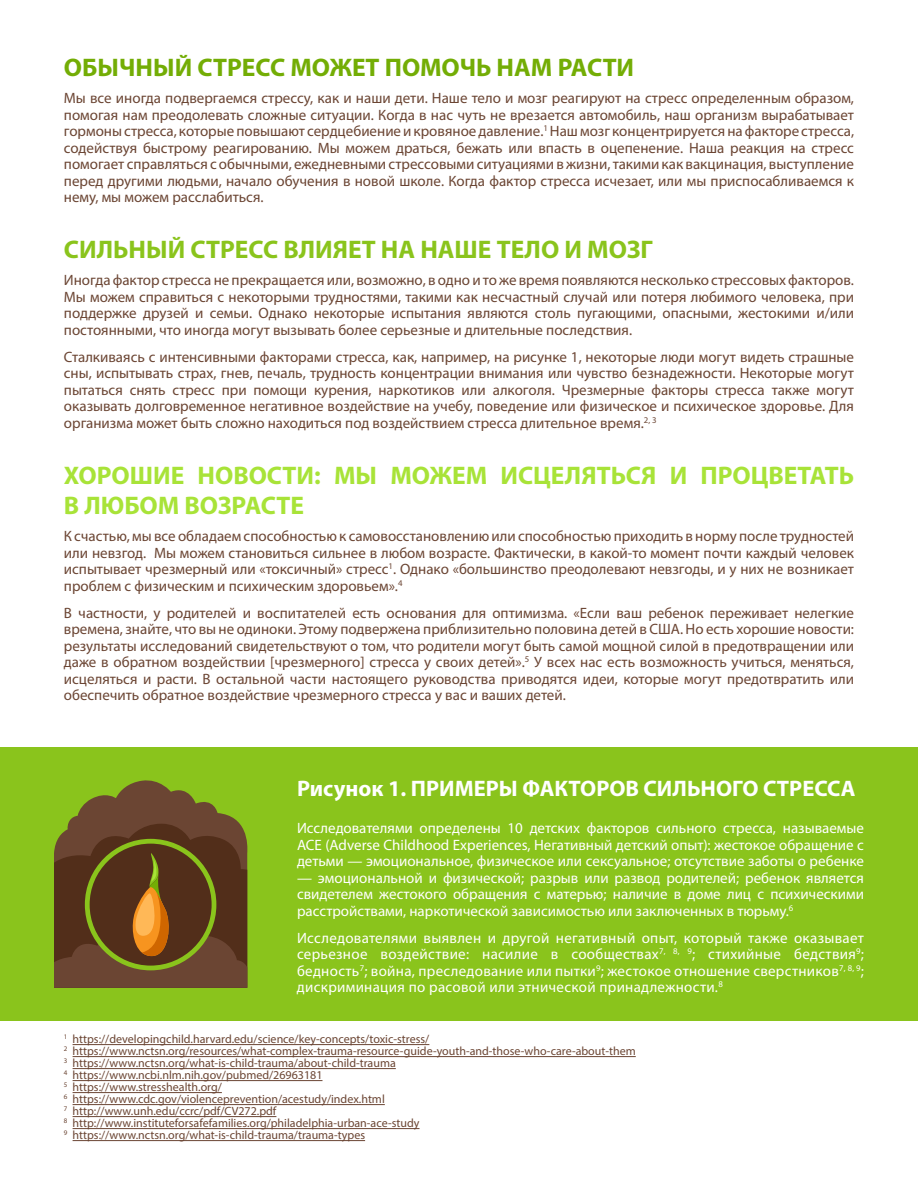
<style>
.page{position:relative;width:918px;height:1188px;background:#fff}
.page>*{position:absolute;margin:0;border:0;box-sizing:border-box;transform-origin:0 0}
.t1{font:700 25.5px/30.6px "Myriad Pro";color:#a8e338}
.t2{font:700 25.5px "Myriad Pro";color:#8ac41c}
.t3{font:700 25.5px "Myriad Pro";color:#73ad05}
.t4{font:700 22.5px "Myriad Pro";color:#fff}
.t5{font:15px/16.5px "Myriad Pro";color:#6b4533;text-align:justify}
.t6{font:15px/16.5px "Myriad Pro";color:#fff;text-align:justify}
.t7{font:12px "Myriad Pro";color:#6b4533}
</style>
<div class="page">
<div style="left:0;top:747px;width:918px;height:274px;background:#8ac41c"></div>
<hr style="left:73px;top:1044px;width:356px;height:1px;background:#6b4533">
<hr style="left:73px;top:1056px;width:563px;height:1px;background:#6b4533">
<hr style="left:73px;top:1068px;width:323px;height:1px;background:#6b4533">
<hr style="left:73px;top:1080px;width:249px;height:1px;background:#6b4533">
<hr style="left:73px;top:1092px;width:149px;height:1px;background:#6b4533">
<hr style="left:73px;top:1104px;width:312px;height:1px;background:#6b4533">
<hr style="left:73px;top:1116px;width:203px;height:1px;background:#6b4533">
<hr style="left:73px;top:1128px;width:347px;height:1px;background:#6b4533">
<hr style="left:73px;top:1140px;width:292px;height:1px;background:#6b4533">
<svg style="left:54px;top:780px;width:194px;height:208px"></svg>
<p class="t3" style="left:64px;top:51px;width:572px">ОБЫЧНЫЙ СТРЕСС МОЖЕТ ПОМОЧЬ НАМ РАСТИ</p>
<p class="t5" style="left:64px;top:90px;width:792px">Мы все иногда подвергаемся стрессу, как и наши дети. Наше тело и мозг реагируют на стресс определенным образом, помогая нам преодолевать сложные ситуации. Когда в нас чуть не врезается автомобиль, наш организм вырабатывает гормоны стресса, которые повышают сердцебиение и кровяное давление.<sup>1</sup> Наш мозг концентрируется на факторе стресса, содействуя быстрому реагированию. Мы можем драться, бежать или впасть в оцепенение. Наша реакция на стресс помогает справляться с обычными, ежедневными стрессовыми ситуациями в жизни, такими как вакцинация, выступление перед другими людьми, начало обучения в новой школе. Когда фактор стресса исчезает, или мы приспосабливаемся к нему, мы можем расслабиться.</p>
<p class="t2" style="left:64px;top:233px;width:591px">СИЛЬНЫЙ СТРЕСС ВЛИЯЕТ НА НАШЕ ТЕЛО И МОЗГ</p>
<p class="t5" style="left:64px;top:272px;width:792px">Иногда фактор стресса не прекращается или, возможно, в одно и то же время появляются несколько стрессовых факторов.<br>Мы можем справиться с некоторыми трудностями, такими как несчастный случай или потеря любимого человека, при поддержке друзей и семьи. Однако некоторые испытания являются столь пугающими, опасными, жестокими и/или постоянными, что иногда могут вызывать более серьезные и длительные последствия.</p>
<p class="t5" style="left:64px;top:348px;width:792px">Сталкиваясь с интенсивными факторами стресса, как, например, на рисунке 1, некоторые люди могут видеть страшные сны, испытывать страх, гнев, печаль, трудность концентрации внимания или чувство безнадежности. Некоторые могут пытаться снять стресс при помощи курения, наркотиков или алкоголя. Чрезмерные факторы стресса также могут оказывать долговременное негативное воздействие на учебу, поведение или физическое и психическое здоровье. Для организма может быть сложно находиться под воздействием стресса длительное время.<sup>2,</sup> <sup>3</sup></p>
<p class="t1" style="left:64px;top:459px;width:792px">ХОРОШИЕ НОВОСТИ: МЫ МОЖЕМ ИСЦЕЛЯТЬСЯ И ПРОЦВЕТАТЬ<br>В ЛЮБОМ ВОЗРАСТЕ</p>
<p class="t5" style="left:64px;top:528px;width:792px">К счастью, мы все обладаем способностью к самовосстановлению или способностью приходить в норму после трудностей или невзгод. Мы можем становиться сильнее в любом возрасте. Фактически, в какой-то момент почти каждый человек испытывает чрезмерный или «токсичный» стресс<sup>1</sup>. Однако «большинство преодолевают невзгоды, и у них не возникает проблем с физическим и психическим здоровьем».<sup>4</sup></p>
<p class="t5" style="left:64px;top:604px;width:792px">В частности, у родителей и воспитателей есть основания для оптимизма. «Если ваш ребенок переживает нелегкие времена, знайте, что вы не одиноки. Этому подвержена приблизительно половина детей в США. Но есть хорошие новости: результаты исследований свидетельствуют о том, что родители могут быть самой мощной силой в предотвращении или даже в обратном воздействии [чрезмерного] стресса у своих детей».<sup>5</sup> У всех нас есть возможность учиться, меняться, исцеляться и расти. В остальной части настоящего руководства приводятся идеи, которые могут предотвратить или обеспечить обратное воздействие чрезмерного стресса у вас и ваших детей.</p>
<p class="t4" style="left:297px;top:774px;width:560px">Рисунок 1. ПРИМЕРЫ ФАКТОРОВ СИЛЬНОГО СТРЕССА</p>
<p class="t6" style="left:297px;top:820px;width:568px">Исследователями определены 10 детских факторов сильного стресса, называемые ACE (Adverse Childhood Experiences, Негативный детский опыт): жестокое обращение с детьми — эмоциональное, физическое или сексуальное; отсутствие заботы о ребенке</p>
<p class="t6" style="left:297px;top:869px;width:569px">— эмоциональной и физической; разрыв или развод родителей; ребенок является свидетелем жестокого обращения с матерью; наличие в доме лиц с психическими расстройствами, наркотической зависимостью или заключенных в тюрьму.<sup>6</sup></p>
<p class="t6" style="left:297px;top:929px;width:569px">Исследователями выявлен и другой негативный опыт, который также оказывает серьезное воздействие: насилие в сообществах<sup>7,</sup> <sup>8,</sup> <sup>9</sup>; стихийные бедствия<sup>9</sup>; бедность<sup>7</sup>; война, преследование или пытки<sup>9</sup>; жестокое отношение сверстников<sup>7,</sup> <sup>8,</sup> <sup>9</sup>; дискриминация по расовой или этнической принадлежности.<sup>8</sup></p>
<p class="t7" style="left:64px;top:1032px;width:367px"><sup>1</sup> https://developingchild.harvard.edu/science/key-concepts/toxic-stress/</p>
<p class="t7" style="left:64px;top:1044px;width:573px"><sup>2</sup> https://www.nctsn.org/resources/what-complex-trauma-resource-guide-youth-and-those-who-care-about-them</p>
<p class="t7" style="left:64px;top:1056px;width:333px"><sup>3</sup> https://www.nctsn.org/what-is-child-trauma/about-child-trauma</p>
<p class="t7" style="left:64px;top:1068px;width:260px"><sup>4</sup> https://www.ncbi.nlm.nih.gov/pubmed/26963181</p>
<p class="t7" style="left:64px;top:1080px;width:160px"><sup>5</sup> https://www.stresshealth.org/</p>
<p class="t7" style="left:64px;top:1092px;width:322px"><sup>6</sup> https://www.cdc.gov/violenceprevention/acestudy/index.html</p>
<p class="t7" style="left:64px;top:1104px;width:214px"><sup>7</sup> http://www.unh.edu/ccrc/pdf/CV272.pdf</p>
<p class="t7" style="left:64px;top:1116px;width:357px"><sup>8</sup> http://www.instituteforsafefamilies.org/philadelphia-urban-ace-study</p>
<p class="t7" style="left:64px;top:1128px;width:303px"><sup>9</sup> https://www.nctsn.org/what-is-child-trauma/trauma-types</p>
</div>
